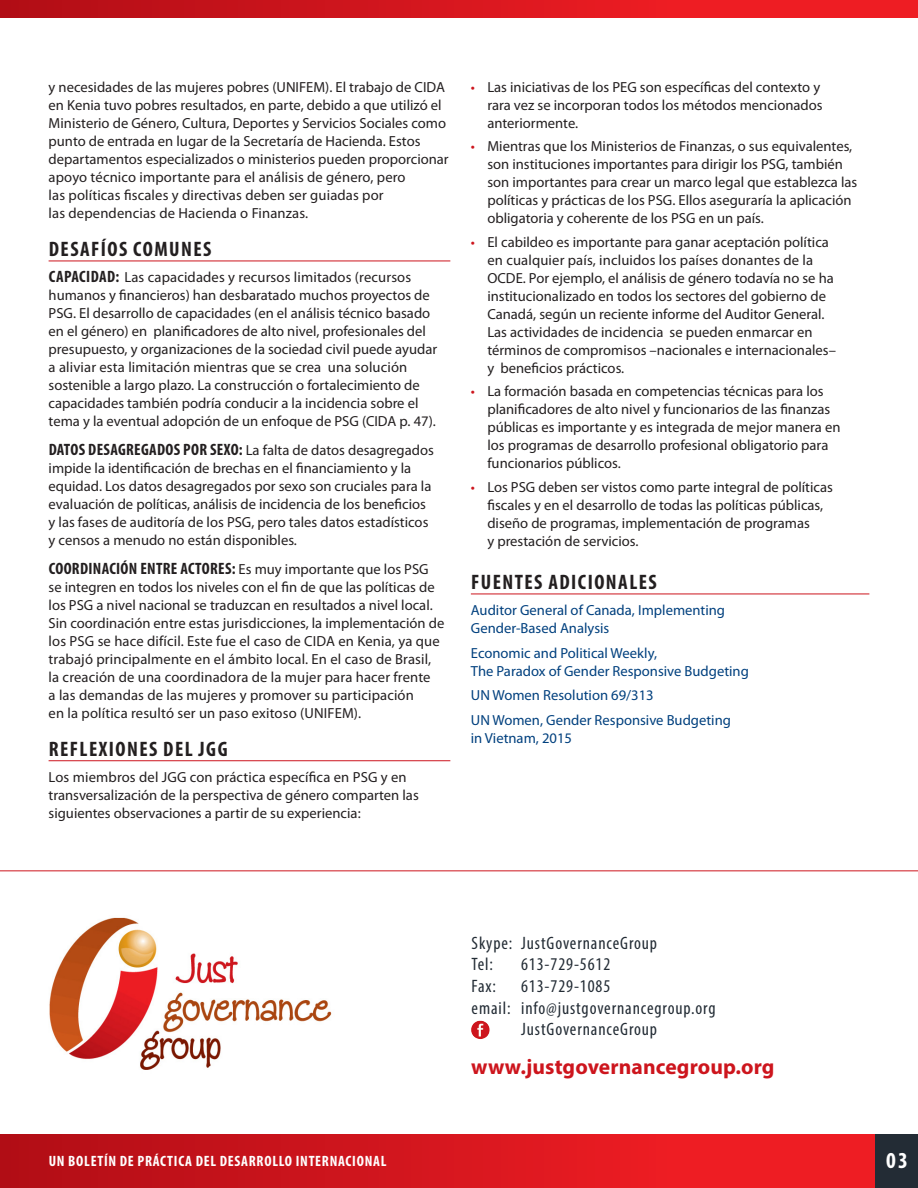
<style>
.page{position:relative;width:918px;height:1188px;background:#fff}
.page>*{position:absolute;margin:0;border:0;box-sizing:border-box;transform-origin:0 0}
.t1{font:700 condensed 22.95px "Myriad Pro";color:#fff}
.t2{font:700 21.6px "Myriad Pro";letter-spacing:.005em;color:#cd151d}
.Headline_small{font:700 condensed 21px "Myriad Pro";letter-spacing:.07em;color:#231f20}
.t3{font:condensed 18px "Myriad Pro";letter-spacing:.05em;color:#232c35}
.Body_text_justified{font:700 condensed 16.5px "Myriad Pro";letter-spacing:.02em;color:#231f20}
.t4{font:700 condensed 15px "Myriad Pro";letter-spacing:.05em;color:#fff}
.Body_text_justified-2{font:14.7px/18px "Myriad Pro";color:#231f20}
.Body_text_justified-3{font:14.7px/18px "Myriad Pro";color:#01407e}
.s1{font-weight:700;font-stretch:condensed;font-size:16.5px}
.s2{font-weight:400;font-stretch:normal;font-size:14.7px}
.s3{color:#cd151d}
</style>
<div class="page">
<div style="left:0;top:1134px;width:918px;height:54px;background:linear-gradient(to right,#b30e16,#fc2126)"></div>
<div style="left:0;top:0;width:918px;height:17px;background:linear-gradient(to right,#b40e17,#f92026)"></div>
<hr style="left:49px;top:261px;width:401px;height:1px;background:#cd151d">
<hr style="left:49px;top:760px;width:401px;height:1px;background:#cd151d">
<div style="left:875px;top:1134px;width:43px;height:54px;background:#232c35"></div>
<img style="left:49px;top:917px;width:283px;height:153px">
<hr style="left:471px;top:594px;width:398px;height:1px;background:#cd151d">
<img style="left:471px;top:1020px;width:19px;height:19px">
<hr style="left:0;top:870px;width:918px;height:1px;background:#cd151d">
<p class="Body_text_justified-2" style="left:49px;top:78px;width:402px">y necesidades de las mujeres pobres (UNIFEM). El trabajo de CIDA en Kenia tuvo pobres resultados, en parte, debido a que utilizó el Ministerio de Género, Cultura, Deportes y Servicios Sociales como punto de entrada en lugar de la Secretaría de Hacienda. Estos departamentos especializados o ministerios pueden proporcionar apoyo técnico importante para el análisis de género, pero<br>las políticas fiscales y directivas deben ser guiadas por<br>las dependencias de Hacienda o Finanzas.</p>
<p class="Headline_small" style="left:49px;top:236px;width:164px">DESAFÍOS COMUNES</p>
<p class="Body_text_justified-2" style="left:49px;top:268px;width:390px"><span class="s1">CAPACIDAD:</span> Las capacidades y recursos limitados (recursos humanos y financieros) han desbaratado muchos proyectos de PSG. El desarrollo de capacidades (en el análisis técnico basado en el género) en planificadores de alto nivel, profesionales del presupuesto, y organizaciones de la sociedad civil puede ayudar a aliviar esta limitación mientras que se crea una solución sostenible a largo plazo. La construcción o fortalecimiento de capacidades también podría conducir a la incidencia sobre el tema y la eventual adopción de un enfoque de PSG (CIDA p. 47).</p>
<p class="Body_text_justified-2" style="left:49px;top:441px;width:387px"><span class="s1">DATOS DESAGREGADOS POR SEXO:</span> La falta de datos desagregados impide la identificación de brechas en el financiamiento y la equidad. Los datos desagregados por sexo son cruciales para la evaluación de políticas, análisis de incidencia de los beneficios y las fases de auditoría de los PSG, pero tales datos estadísticos y censos a menudo no están disponibles.</p>
<p class="Body_text_justified" style="left:49px;top:558px;width:381px">COORDINACIÓN ENTRE ACTORES: <span class="s2">Es muy importante que los PSG</span></p>
<p class="Body_text_justified-2" style="left:49px;top:578px;width:397px">se integren en todos los niveles con el fin de que las políticas de los PSG a nivel nacional se traduzcan en resultados a nivel local.<br>Sin coordinación entre estas jurisdicciones, la implementación de los PSG se hace difícil. Este fue el caso de CIDA en Kenia, ya que trabajó principalmente en el ámbito local. En el caso de Brasil, la creación de una coordinadora de la mujer para hacer frente<br>a las demandas de las mujeres y promover su participación<br>en la política resultó ser un paso exitoso (UNIFEM).</p>
<p class="Headline_small" style="left:49px;top:736px;width:180px">REFLEXIONES DEL JGG</p>
<p class="Body_text_justified-2" style="left:49px;top:768px;width:372px">Los miembros del JGG con práctica específica en PSG y en transversalización de la perspectiva de género comparten las siguientes observaciones a partir de su experiencia:</p>
<p class="Body_text_justified-2" style="left:487px;top:78px;width:337px;text-indent:-16px"><span class="s3">•</span> Las iniciativas de los PEG son específicas del contexto y rara vez se incorporan todos los métodos mencionados anteriormente.</p>
<p class="Body_text_justified-2" style="left:487px;top:137px;width:372px;text-indent:-16px"><span class="s3">•</span> Mientras que los Ministerios de Finanzas, o sus equivalentes, son instituciones importantes para dirigir los PSG, también son importantes para crear un marco legal que establezca las políticas y prácticas de los PSG. Ellos aseguraría la aplicación obligatoria y coherente de los PSG en un país.</p>
<p class="Body_text_justified-2" style="left:487px;top:233px;width:350px;text-indent:-16px"><span class="s3">•</span> El cabildeo es importante para ganar aceptación política en cualquier país, incluidos los países donantes de la OCDE. Por ejemplo, el análisis de género todavía no se ha institucionalizado en todos los sectores del gobierno de Canadá, según un reciente informe del Auditor General.<br>Las actividades de incidencia se pueden enmarcar en términos de compromisos –nacionales e internacionales– y beneficios prácticos.</p>
<p class="Body_text_justified-2" style="left:487px;top:382px;width:355px;text-indent:-16px"><span class="s3">•</span> La formación basada en competencias técnicas para los planificadores de alto nivel y funcionarios de las finanzas públicas es importante y es integrada de mejor manera en los programas de desarrollo profesional obligatorio para funcionarios públicos.</p>
<p class="Body_text_justified-2" style="left:487px;top:477px;width:347px;text-indent:-16px"><span class="s3">•</span> Los PSG deben ser vistos como parte integral de políticas fiscales y en el desarrollo de todas las políticas públicas, diseño de programas, implementación de programas<br>y prestación de servicios.</p>
<p class="Headline_small" style="left:471px;top:569px;width:187px">FUENTES ADICIONALES</p>
<p class="Body_text_justified-3" style="left:471px;top:601px;width:256px">Auditor General of Canada, Implementing<br>Gender-Based Analysis</p>
<p class="Body_text_justified-3" style="left:471px;top:643px;width:280px">Economic and Political Weekly,<br>The Paradox of Gender Responsive Budgeting</p>
<p class="Body_text_justified-3" style="left:471px;top:686px;width:184px">UN Women Resolution 69/313</p>
<p class="Body_text_justified-3" style="left:471px;top:710px;width:262px">UN Women, Gender Responsive Budgeting in Vietnam, 2015</p>
<p class="t4" style="left:49px;top:1152px;width:339px">UN BOLETÍN DE PRÁCTICA DEL DESARROLLO INTERNACIONAL</p>
<p class="t3" style="left:472px;top:932px;width:187px">Skype: JustGovernanceGroup</p>
<p class="t3" style="left:472px;top:954px;width:23px">Tel:</p>
<p class="t3" style="left:521px;top:954px;width:91px">613-729-5612</p>
<p class="t3" style="left:472px;top:975px;width:26px">Fax:</p>
<p class="t3" style="left:521px;top:975px;width:91px">613-729-1085</p>
<p class="t3" style="left:472px;top:997px;width:245px">email: info@justgovernancegroup.org</p>
<p class="t3" style="left:521px;top:1018px;width:138px">JustGovernanceGroup</p>
<p class="t2" style="left:471px;top:1053px;width:305px">www.justgovernancegroup.org</p>
<p class="t1" style="left:886px;top:1146px;width:23px">03</p>
</div>
